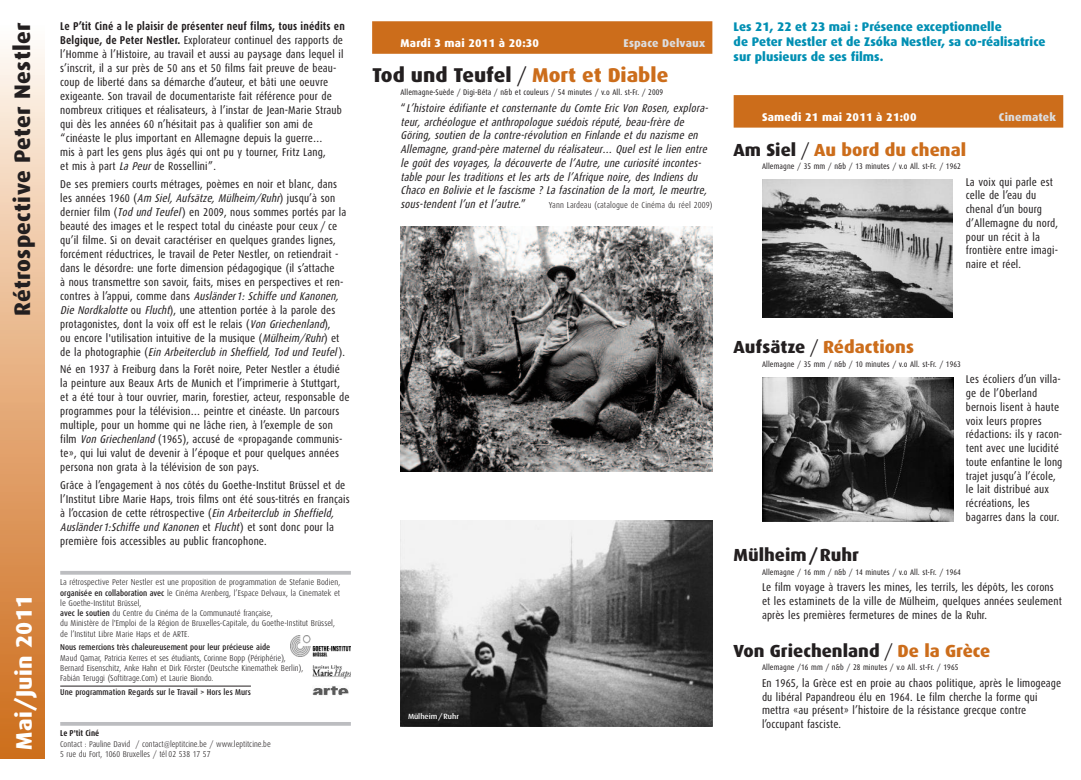
<style>
.page{position:relative;width:1081px;height:780px;background:#fff}
.page>*{position:absolute;margin:0;border:0;box-sizing:border-box;transform-origin:0 0}
.t1{font:800 22.5px "Dax";letter-spacing:.015em;color:#231f20}
.t2{font:800 22.5px "Dax";letter-spacing:.015em;color:#fff}
.t3{font:800 20px "Dax";color:#231f20}
.t4{font:800 17.5px "Dax";color:#cc6d1b}
.t5{font:800 17.5px "Dax";color:#231f20}
.t6{font:800 12.5px/15px "Dax";color:#008fb3}
.t7{font:11.25px/14px "Dax Condensed";letter-spacing:.015em;color:#231f20}
.t8{font:italic 11.25px/13.8px "Dax Condensed";color:#231f20}
.t9{font:800 11.25px "Dax";letter-spacing:.015em;color:#fff}
.t10{font:800 11.25px "Dax";letter-spacing:.015em;color:#dcdddf}
.t11{font:300 8.75px "Dax Condensed";letter-spacing:.015em;color:#231f20}
.t12{font:300 8.5px/10.2px "Dax Condensed";color:#231f20}
.t13{font:500 8.5px "Dax Condensed";color:#231f20}
.t14{font:700 8.5px "Dax Condensed";color:#231f20}
.t15{font:8.12px "Dax Condensed";letter-spacing:.015em;color:#231f20}
.t16{font:500 7.5px "Dax";color:#fff}
.s1{font-weight:700}
.s2{font-style:italic}
.s3{font-weight:500}
.s4{color:#cc6d1b}
.s5{font-family:"Dax Condensed";font-weight:400}
.s6{font-style:normal}
.s7{color:#231f20}
.s8{font-family:"Dax Condensed";font-weight:400;color:#231f20}
.s9{font-family:"Dax Condensed"}
</style>
<div class="page">
<img style="left:0;top:49px;width:45px;height:709px">
<div style="left:733px;top:95px;width:330px;height:33px;background:#cc6d1b"></div>
<div style="left:372px;top:21px;width:340px;height:33px;background:#cc6d1b"></div>
<hr style="left:60px;top:571px;width:291px;height:3px;background:#bcbdc0">
<hr style="left:60px;top:685px;width:191px;height:1px;background:#231f20">
<img style="left:290px;top:635px;width:61px;height:21px">
<img style="left:312px;top:686px;width:36px;height:10px">
<img style="left:312px;top:665px;width:39px;height:13px">
<hr style="left:60px;top:722px;width:291px;height:3px;background:#bcbdc0">
<img style="left:400px;top:227px;width:312px;height:244px">
<img style="left:400px;top:520px;width:312px;height:206px">
<img style="left:762px;top:179px;width:191px;height:139px">
<img style="left:762px;top:377px;width:191px;height:144px">
<h1 class="t1" style="left:12px;top:316px;width:295px;rotate:-90deg">Rétrospective Peter Nestler</h1>
<h1 class="t2" style="left:14px;top:750px;width:157px;rotate:-90deg">Mai/Juin 2011</h1>
<p class="t7" style="left:60px;top:20px;width:286px"><span class="s1">Le P’tit Ciné a le plaisir de présenter neuf films, tous inédits en Belgique, de Peter Nestler.</span> Explorateur continuel des rapports de l’Homme à l’Histoire, au travail et aussi au paysage dans lequel il s’inscrit, il a sur près de 50 ans et 50 films fait preuve de beau&shy;coup de liberté dans sa démarche d’auteur, et bâti une oeuvre exigeante. Son travail de documentariste fait référence pour de nombreux critiques et réalisateurs, à l’instar de Jean-Marie Straub qui dès les années 60 n’hésitait pas à qualifier son ami de “cinéaste le plus important en Allemagne depuis la guerre…<br>mis à part les gens plus âgés qui ont pu y tourner, Fritz Lang,<br>et mis à part <span class="s2">LaPeur</span>de Rossellini”.</p>
<p class="t7" style="left:60px;top:177px;width:288px">De ses premiers courts métrages, poèmes en noir et blanc, dans les années 1960 (<span class="s2">AmSiel,Aufsätze,Mülheim/Ruhr</span>) jusqu’à son dernier film (<span class="s2">TodundTeufel</span>) en 2009, nous sommes portés par la beauté des images et le respect total du cinéaste pour ceux / ce qu’il filme. Si on devait caractériser en quelques grandes lignes, forcément réductrices, le travail de Peter Nestler, on retiendrait - dans le désordre: une forte dimension pédagogique (il s’attache<br>à nous transmettre son savoir, faits, mises en perspectives et ren&shy;contres à l’appui, comme dans <span class="s2">Ausländer1: Schiffe und Kanonen, DieNordkalotte</span>ou <span class="s2">Flucht</span>), une attention portée à la parole des protagonistes, dont la voix off est le relais (<span class="s2">VonGriechenland</span>),<br>ou encore l'utilisation intuitive de la musique (<span class="s2">Mülheim/Ruhr</span>) et d e l a p h o t o g r a p h i e ( <span class="s2">Ein Arbeiterclub in Sheffield, Tod und Teufel</span> ) .</p>
<p class="t7" style="left:60px;top:363px;width:291px">Né en 1937 à Freiburg dans la Forêt noire, Peter Nestler a étudié la peinture aux Beaux Arts de Munich et l’imprimerie à Stuttgart, et a été tour à tour ouvrier, marin, forestier, acteur, responsable de programmes pour la télévision… peintre et cinéaste. Un parcours multiple, pour un homme qui ne lâche rien, à l’exemple de son film <span class="s2">VonGriechenland</span>(1965), accusé de «propagande communis&shy;te», qui lui valut de devenir à l’époque et pour quelques années persona non grata à la télévision de son pays.</p>
<p class="t7" style="left:60px;top:479px;width:291px">Grâce à l’engagement à nos côtés du Goethe-Institut Brüssel et de l’Institut Libre Marie Haps, trois films ont été sous-titrés en français à l’occasion de cette rétrospective (<span class="s2">EinArbeiterclubinSheffield, Ausländer1:Schiffe und Kanonen</span> e t <span class="s2">Flucht</span>) e t s o n t d o n c p o u r l a première fois accessibles au public francophone.</p>
<p class="t12" style="left:60px;top:578px;width:281px">La rétrospective Peter Nestler est une proposition de programmation de Stefanie Bodien, <span class="s3">organisée en collaboration avec</span> le Cinéma Arenberg, l’Espace Delvaux, la Cinematek et le Goethe-Institut Brüssel,<br><span class="s3">avec le soutien</span> du Centre du Cinéma de la Communauté française,<br>du Ministère de l'Emploi de la Région de Bruxelles-Capitale, du Goethe-Institut Brüssel, de l’Institut Libre Marie Haps et de ARTE.</p>
<p class="t13" style="left:60px;top:643px;width:211px">Nous remercions très chaleureusement pour leur précieuse aide</p>
<p class="t12" style="left:60px;top:653px;width:244px">Maud Qamar, Patricia Kerres et ses étudiants, Corinne Bopp (Périphérie),<br>Bernard Eisenschitz, Anke Hahn et Dirk Förster (Deutsche Kinemathek Berlin),<br>Fabián Teruggi (Softitrage.Com) et Laurie Biondo.</p>
<p class="t13" style="left:60px;top:688px;width:192px">Une programmation Regards sur le Travail &gt; Hors les Murs</p>
<p class="t14" style="left:60px;top:729px;width:40px">Le P'tit Ciné</p>
<p class="t12" style="left:60px;top:739px;width:212px">Contact : Pauline David / contact@leptitcine.be / www.leptitcine.be<br>5 rue du Fort, 1060 Bruxelles / tél 02 538 17 57</p>
<p class="t9" style="left:400px;top:38px;width:140px">Mardi 3 mai 2011 à 20:30</p>
<p class="t10" style="left:623px;top:38px;width:90px">Espace Delvaux <span class="s4">I</span></p>
<h2 class="t3" style="left:372px;top:66px;width:298px">Tod und Teufel <span class="s5">/</span> <span class="s4">Mort et Diable</span></h2>
<p class="t15" style="left:400px;top:89px;width:264px">Allemagne-Suède / Digi-Béta / n&amp;b et couleurs / 54 minutes / v.o All. st-Fr. / 2009</p>
<p class="t8" style="left:400px;top:102px;width:311px"><span class="s6">“</span> L’histoire édifiante et consternante du Comte Eric Von Rosen, explora&shy;teur, archéologue et anthropologue suédois réputé, beau-frère de Göring, soutien de la contre-révolution en Finlande et du nazisme en Allemagne, grand-père maternel du réalisateur… Quel est le lien entre le goût des voyages, la découverte de l’Autre, une curiosité incontes&shy;table pour les traditions et les arts de l’Afrique noire, des Indiens du Chaco en Bolivie et le fascisme ? La fascination de la mort, le meurtre, sous-tendent l’un et l’autre.<span class="s6">”</span></p>
<p class="t11" style="left:549px;top:202px;width:165px">Yann Lardeau (catalogue de Cinéma du réel 2009)</p>
<p class="t6" style="left:733px;top:20px;width:313px">Les 21, 22 et 23 mai : Présence exceptionnelle<br>de Peter Nestler et de Zsóka Nestler, sa co-réalisatrice sur plusieurs de ses films.</p>
<p class="t9" style="left:762px;top:112px;width:156px">Samedi 21 mai 2011 à 21:00</p>
<p class="t10" style="left:999px;top:112px;width:66px">Cinematek <span class="s4">I</span></p>
<h3 class="t4" style="left:733px;top:142px;width:234px"><span class="s7">Am Siel</span> <span class="s8">/</span> Au bord du chenal</h3>
<p class="t15" style="left:762px;top:163px;width:200px">Allemagne / 35 mm / n&amp;b / 13 minutes / v.o All. st-Fr. / 1962</p>
<p class="t7" style="left:966px;top:176px;width:94px">La voix qui parle est celle de l’eau du chenal d’un bourg d’Allemagne du nord, pour un récit à la frontière entre imagi&shy;naire et réel.</p>
<p class="t16" style="left:408px;top:713px;width:53px">Mülheim/Ruhr</p>
<h3 class="t4" style="left:733px;top:339px;width:182px"><span class="s7">Aufsätze</span> <span class="s8">/</span> Rédactions</h3>
<p class="t15" style="left:762px;top:360px;width:200px">Allemagne / 35 mm / n&amp;b / 10 minutes / v.o All. st-Fr. / 1963</p>
<p class="t7" style="left:966px;top:373px;width:98px">Les écoliers d’un villa&shy;ge de l’Oberland bernois lisent à haute voix leurs propres rédactions: ils y racon&shy;tent avec une lucidité toute enfantine le long trajet jusqu’à l’école, le lait distribué aux récréations, les bagarres dans la cour.</p>
<h3 class="t5" style="left:733px;top:547px;width:127px">Mülheim<span class="s9">/</span>Ruhr</h3>
<p class="t15" style="left:762px;top:568px;width:200px">Allemagne / 16 mm / n&amp;b / 14 minutes / v.o All. st-Fr. / 1964</p>
<p class="t7" style="left:762px;top:581px;width:301px">Le film voyage à travers les mines, les terrils, les dépôts, les corons et les estaminets de la ville de Mülheim, quelques années seulement après les premières fermetures de mines de la Ruhr.</p>
<h3 class="t5" style="left:733px;top:643px;width:258px">Von Griechenland <span class="s5">/</span> <span class="s4">De la Grèce</span></h3>
<p class="t15" style="left:762px;top:664px;width:198px">Allemagne /16 mm / n&amp;b / 28 minutes / v.o All. st-Fr. / 1965</p>
<p class="t7" style="left:762px;top:676px;width:301px">En 1965, la Grèce est en proie au chaos politique, après le limogeage du libéral Papandreou élu en 1964. Le film cherche la forme qui mettra «au présent» l’histoire de la résistance grecque contre l’occupant fasciste.</p>
</div>
